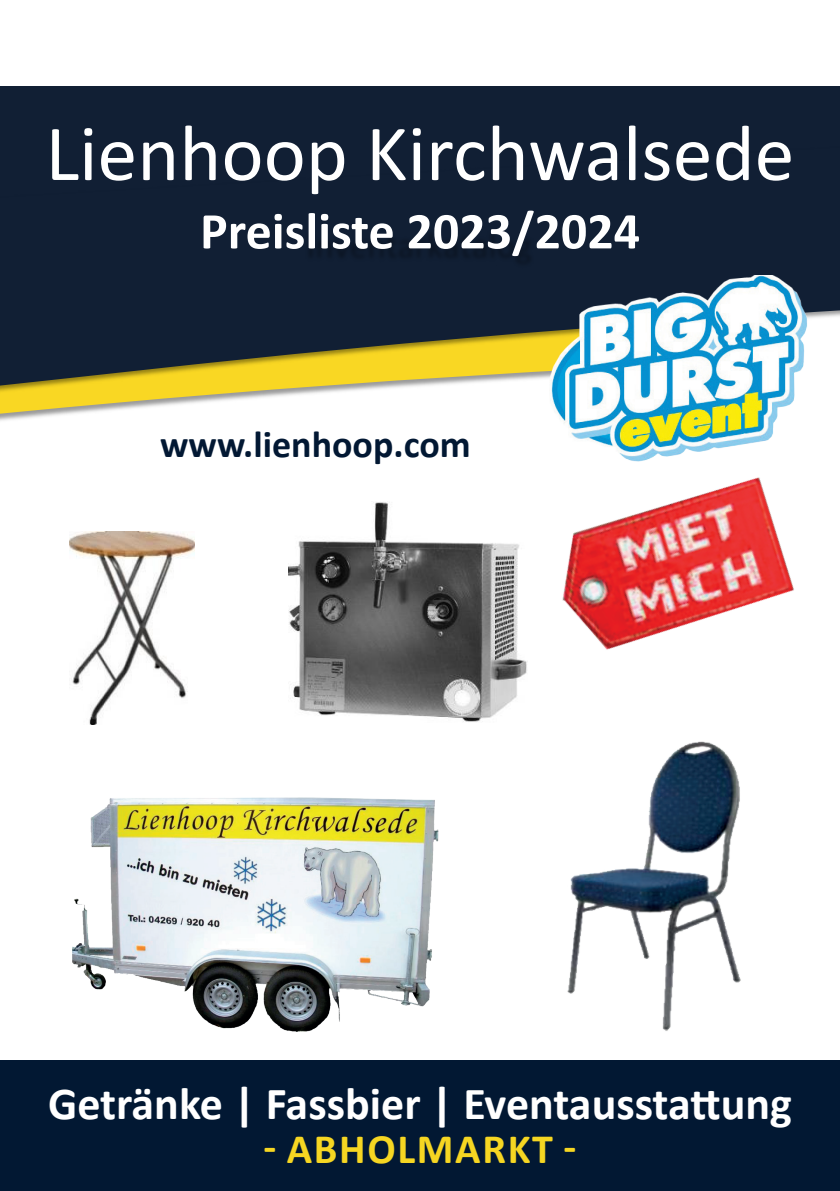
<style>
.page{position:relative;width:840px;height:1191px;background:#fff}
.page>*{position:absolute;margin:0;border:0;box-sizing:border-box;transform-origin:0 0}
.t1{font:80px "Calibri";color:#fff}
.t2{font:700 52px "Calibri";color:#fff}
.t3{font:700 46px "Calibri";color:#fff}
.t4{font:700 42px "Calibri";letter-spacing:.04em;color:#f6d622}
.t5{font:700 38px "Calibri";color:#021833}
</style>
<div class="page">
<div style="left:0;top:1060px;width:839px;height:131px;background:#021833"></div>
<div style="left:0;top:86px;width:839px;height:220px;background:#111f34"></div>
<svg style="left:0;top:306px;width:839px;height:115px"></svg>
<img style="left:72px;top:797px;width:366px;height:234px">
<img style="left:567px;top:770px;width:174px;height:261px">
<img style="left:70px;top:531px;width:124px;height:193px">
<img style="left:289px;top:502px;width:187px;height:220px">
<img style="left:549px;top:275px;width:262px;height:89px">
<img style="left:476px;top:364px;width:363px;height:406px">
<h1 class="t1" style="left:45px;top:104px;width:750px">Lienhoop Kirchwalsede</h1>
<p class="t2" style="left:200px;top:199px;width:441px">Preisliste 2023/2024</p>
<p class="t5" style="left:160px;top:420px;width:312px">www.lienhoop.com</p>
<p class="t3" style="left:48px;top:1075px;width:745px">Getränke | Fassbier | Eventausstattung</p>
<p class="t4" style="left:263px;top:1123px;width:314px">- ABHOLMARKT -</p>
</div>
